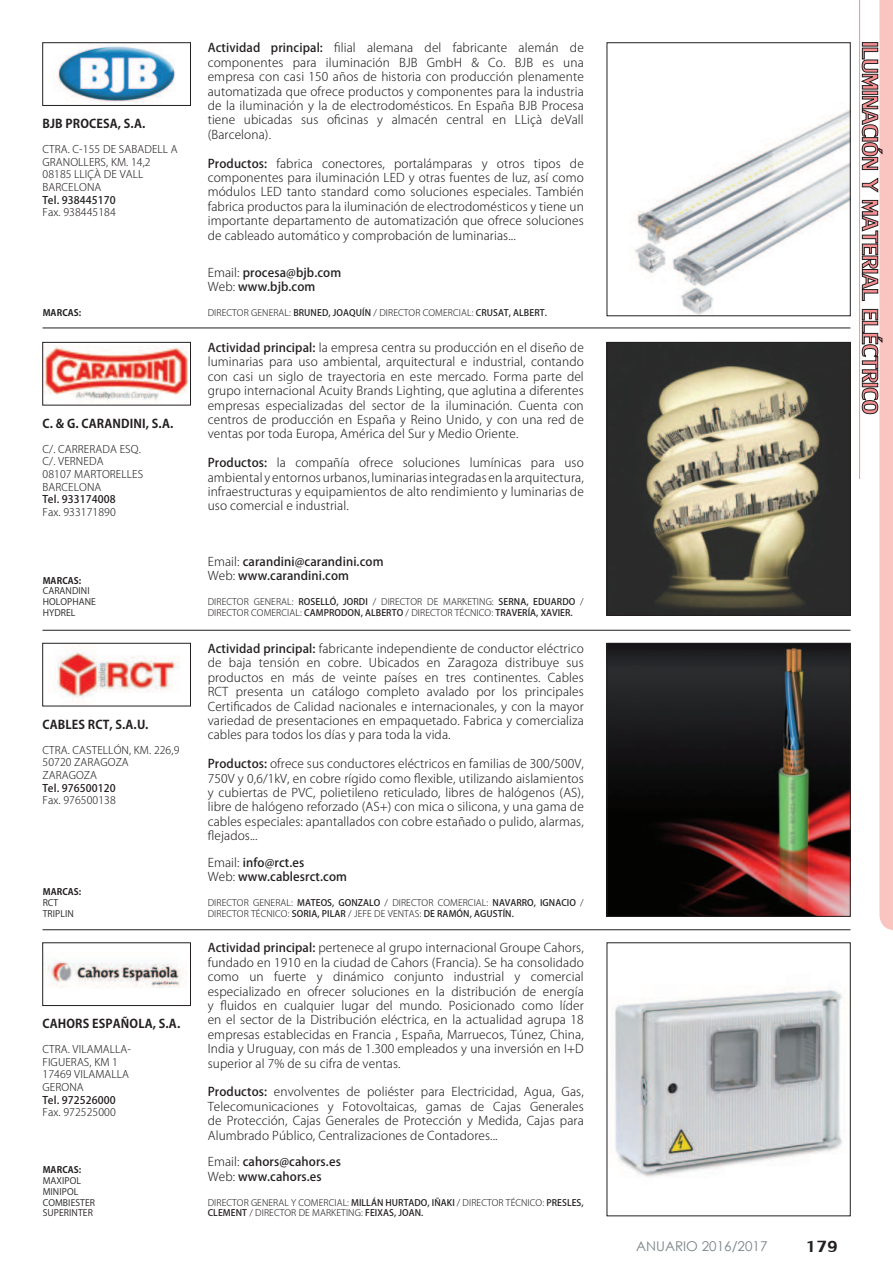
<style>
.page{position:relative;width:893px;height:1263px;background:#fff}
.page>*{position:absolute;margin:0;border:0;box-sizing:border-box;transform-origin:0 0}
.t1{font:24px "Lily UPC";color:#231f20}
.t2{font:13.5px "Century Gothic";color:#7b8387}
.t3{font:300 12px/14.4px "Koz Go Pro";letter-spacing:.01em;color:#231f20;text-align:justify}
.t4{font:500 12px/14.4px "Koz Go Pro";letter-spacing:.01em;color:#231f20}
.t5{font:700 12px "Koz Go Pro";letter-spacing:.01em;color:#231f20}
.t6{font:300 10.5px/12.6px "Koz Go Pro";letter-spacing:.01em;color:#231f20}
.t7{font:500 10.5px "Koz Go Pro";letter-spacing:.01em;color:#231f20}
.t8{font:300 9px/10.5px "Koz Go Pro";letter-spacing:.01em;color:#231f20}
.t9{font:9px/10.8px "Koz Go Pro";letter-spacing:.01em;color:#231f20}
.t10{font:700 9px "Koz Go Pro";letter-spacing:.01em;color:#231f20}
.s1{font-weight:500}
.s2{font-weight:300}
</style>
<div class="page">
<hr style="left:43px;top:328px;width:807px;height:1px;background:#231f20">
<hr style="left:43px;top:630px;width:807px;height:1px;background:#231f20">
<hr style="left:43px;top:929px;width:807px;height:1px;background:#231f20">
<img style="left:634px;top:109px;width:214px;height:205px">
<img style="left:57px;top:45px;width:118px;height:58px">
<div style="left:43px;top:43px;width:148px;height:63px;border:1px solid #231f20"></div>
<img style="left:609px;top:344px;width:239px;height:270px">
<div style="left:607px;top:342px;width:243px;height:274px;border:1px solid #231f20"></div>
<img style="left:45px;top:345px;width:143px;height:57px">
<div style="left:43px;top:342px;width:148px;height:63px;border:1px solid #231f20"></div>
<img style="left:609px;top:645px;width:239px;height:269px">
<div style="left:607px;top:643px;width:243px;height:273px;border:1px solid #231f20"></div>
<img style="left:57px;top:652px;width:123px;height:51px">
<div style="left:43px;top:643px;width:148px;height:63px;border:1px solid #231f20"></div>
<img style="left:615px;top:989px;width:228px;height:188px">
<img style="left:48px;top:962px;width:139px;height:26px">
<div style="left:43px;top:942px;width:148px;height:64px;border:1px solid #231f20"></div>
<svg style="left:862px;top:0;width:31px;height:930px"></svg>
<hr style="left:859px;top:0;width:1px;height:479px;background:#f48e91">
<p class="t5" style="left:43px;top:116px;width:104px">BJB PROCESA, S.A.</p>
<p class="t6" style="left:43px;top:143px;width:137px">CTRA. C-155 DE SABADELL A<br>GRANOLLERS, KM. 14,2<br>08185 LLIÇÀ DE VALL<br>BARCELONA</p>
<p class="t7" style="left:43px;top:193px;width:75px">Tel. 938445170</p>
<p class="t6" style="left:43px;top:206px;width:75px">Fax. 938445184</p>
<p class="t3" style="left:208px;top:41px;width:378px"><span class="s1">Actividad principal:</span> 昀椀lial alemana del fabricante alemán de componentes para iluminación BJB GmbH &amp; Co. BJB es una empresa con casi 150 años de historia con producción plenamente automatizada que ofrece productos y componentes para la industria de la iluminación y la de electrodomésticos. En España BJB Procesa tiene ubicadas sus o昀椀cinas y almacén central en LLiçà deVall (Barcelona).</p>
<p class="t3" style="left:208px;top:156px;width:378px"><span class="s1">Productos:</span> fabrica conectores, portalámparas y otros tipos de componentes para iluminación LED y otras fuentes de luz, así como módulos LED tanto standard como soluciones especiales. También fabrica productos para la iluminación de electrodomésticos y tiene un importante departamento de automatización que ofrece soluciones de cableado automático y comprobación de luminarias...</p>
<p class="t4" style="left:208px;top:266px;width:135px"><span class="s2">Email:</span> procesa@bjb.com<br><span class="s2">Web:</span> www.bjb.com</p>
<p class="t10" style="left:43px;top:307px;width:40px">MARCAS:</p>
<p class="t8" style="left:208px;top:307px;width:341px">DIRECTOR GENERAL: <span class="s1">BRUNED, JOAQUÍN</span> / DIRECTOR COMERCIAL: <span class="s1">CRUSAT, ALBERT.</span></p>
<p class="t3" style="left:208px;top:340px;width:378px"><span class="s1">Actividad principal:</span> la empresa centra su producción en el diseño de luminarias para uso ambiental, arquitectural e industrial, contando con casi un siglo de trayectoria en este mercado. Forma parte del grupo internacional Acuity Brands Lighting, que aglutina a diferentes empresas especializadas del sector de la iluminación. Cuenta con centros de producción en España y Reino Unido, y con una red de ventas por toda Europa, América del Sur y Medio Oriente.</p>
<p class="t3" style="left:208px;top:456px;width:378px"><span class="s1">Productos:</span> la compañía ofrece soluciones lumínicas para uso ambiental y entornos urbanos, luminarias integradas en la arquitectura, infraestructuras y equipamientos de alto rendimiento y luminarias de uso comercial e industrial.</p>
<p class="t5" style="left:43px;top:415px;width:132px">C. &amp; G. CARANDINI, S.A.</p>
<p class="t6" style="left:43px;top:443px;width:102px">C/. CARRERADA ESQ.<br>C/. VERNEDA<br>08107 MARTORELLES<br>BARCELONA</p>
<p class="t7" style="left:43px;top:493px;width:75px">Tel. 933174008</p>
<p class="t6" style="left:43px;top:506px;width:75px">Fax. 933171890</p>
<p class="t10" style="left:43px;top:574px;width:40px">MARCAS:</p>
<p class="t9" style="left:43px;top:586px;width:55px">CARANDINI<br>HOLOPHANE<br>HYDREL</p>
<p class="t5" style="left:43px;top:716px;width:107px">CABLES RCT, S.A.U.</p>
<p class="t6" style="left:43px;top:744px;width:138px">CTRA. CASTELLÓN, KM. 226,9<br>50720 ZARAGOZA<br>ZARAGOZA</p>
<p class="t7" style="left:43px;top:781px;width:75px">Tel. 976500120</p>
<p class="t6" style="left:43px;top:794px;width:75px">Fax. 976500138</p>
<p class="t10" style="left:43px;top:886px;width:40px">MARCAS:</p>
<p class="t9" style="left:43px;top:898px;width:33px">RCT<br>TRIPLIN</p>
<p class="t5" style="left:43px;top:1016px;width:139px">CAHORS ESPAÑOLA, S.A.</p>
<p class="t6" style="left:43px;top:1043px;width:90px">CTRA. VILAMALLA-<br>FIGUERAS, KM 1<br>17469 VILAMALLA<br>GERONA</p>
<p class="t7" style="left:43px;top:1093px;width:75px">Tel. 972526000</p>
<p class="t6" style="left:43px;top:1106px;width:75px">Fax. 972525000</p>
<p class="t10" style="left:43px;top:1164px;width:40px">MARCAS:</p>
<p class="t9" style="left:43px;top:1175px;width:54px">MAXIPOL<br>MINIPOL<br>COMBIESTER<br>SUPERINTER</p>
<p class="t4" style="left:208px;top:555px;width:177px"><span class="s2">Email:</span> carandini@carandini.com<br><span class="s2">Web:</span> www.carandini.com</p>
<p class="t8" style="left:208px;top:597px;width:378px">DIRECTOR GENERAL: <span class="s1">ROSELLÓ, JORDI</span> / DIRECTOR DE MARKETING: <span class="s1">SERNA, EDUARDO</span> /<br>DIRECTOR COMERCIAL: <span class="s1">CAMPRODON, ALBERTO</span> / DIRECTOR TÉCNICO: <span class="s1">TRAVERÍA, XAVIER.</span></p>
<p class="t3" style="left:208px;top:641px;width:378px"><span class="s1">Actividad principal:</span> fabricante independiente de conductor eléctrico de baja tensión en cobre. Ubicados en Zaragoza distribuye sus productos en más de veinte países en tres continentes. Cables RCT presenta un catálogo completo avalado por los principales Certi昀椀cados de Calidad nacionales e internacionales, y con la mayor variedad de presentaciones en empaquetado. Fabrica y comercializa cables para todos los días y para toda la vida.</p>
<p class="t3" style="left:208px;top:757px;width:378px"><span class="s1">Productos:</span> ofrece sus conductores eléctricos en familias de 300/500V, 750V y 0,6/1kV, en cobre rígido como 昀氀exible, utilizando aislamientos y cubiertas de PVC, polietileno reticulado, libres de halógenos (AS), libre de halógeno reforzado (AS+) con mica o silicona, y una gama de cables especiales: apantallados con cobre estañado o pulido, alarmas,昀氀ejados...</p>
<p class="t4" style="left:208px;top:856px;width:141px"><span class="s2">Email:</span> info@rct.es<br><span class="s2">Web:</span> www.cablesrct.com</p>
<p class="t8" style="left:208px;top:897px;width:378px">DIRECTOR GENERAL: <span class="s1">MATEOS, GONZALO</span> / DIRECTOR COMERCIAL: <span class="s1">NAVARRO, IGNACIO</span> /<br>DIRECTOR TÉCNICO: <span class="s1">SORIA, PILAR</span> / JEFE DE VENTAS: <span class="s1">DE RAMÓN, AGUSTÍN.</span></p>
<p class="t3" style="left:208px;top:941px;width:378px"><span class="s1">Actividad principal:</span> pertenece al grupo internacional Groupe Cahors, fundado en 1910 en la ciudad de Cahors (Francia). Se ha consolidado como un fuerte y dinámico conjunto industrial y comercial especializado en ofrecer soluciones en la distribución de energía y 昀氀uidos en cualquier lugar del mundo. Posicionado como líder en el sector de la Distribución eléctrica, en la actualidad agrupa 18 empresas establecidas en Francia , España, Marruecos, Túnez, China, India y Uruguay, con más de 1.300 empleados y una inversión en I+D superior al 7% de su cifra de ventas.</p>
<p class="t3" style="left:208px;top:1085px;width:378px"><span class="s1">Productos:</span> envolventes de poliéster para Electricidad, Agua, Gas, Telecomunicaciones y Fotovoltaicas, gamas de Cajas Generales de Protección, Cajas Generales de Protección y Medida, Cajas para Alumbrado Público, Centralizaciones de Contadores...</p>
<p class="t4" style="left:208px;top:1155px;width:135px"><span class="s2">Email:</span> cahors@cahors.es<br><span class="s2">Web:</span> www.cahors.es</p>
<p class="t8" style="left:208px;top:1197px;width:378px">DIRECTOR GENERAL Y COMERCIAL: <span class="s1">MILLÁN HURTADO, IÑAKI</span> / DIRECTOR TÉCNICO: <span class="s1">PRESLES,<br>CLEMENT</span> / DIRECTOR DE MARKETING: <span class="s1">FEIXAS, JOAN.</span></p>
<p class="t2" style="left:636px;top:1241px;width:133px">ANUARIO 2016/2017</p>
<h1 class="t1" style="left:806px;top:1229px;width:34px">179</h1>
</div>
